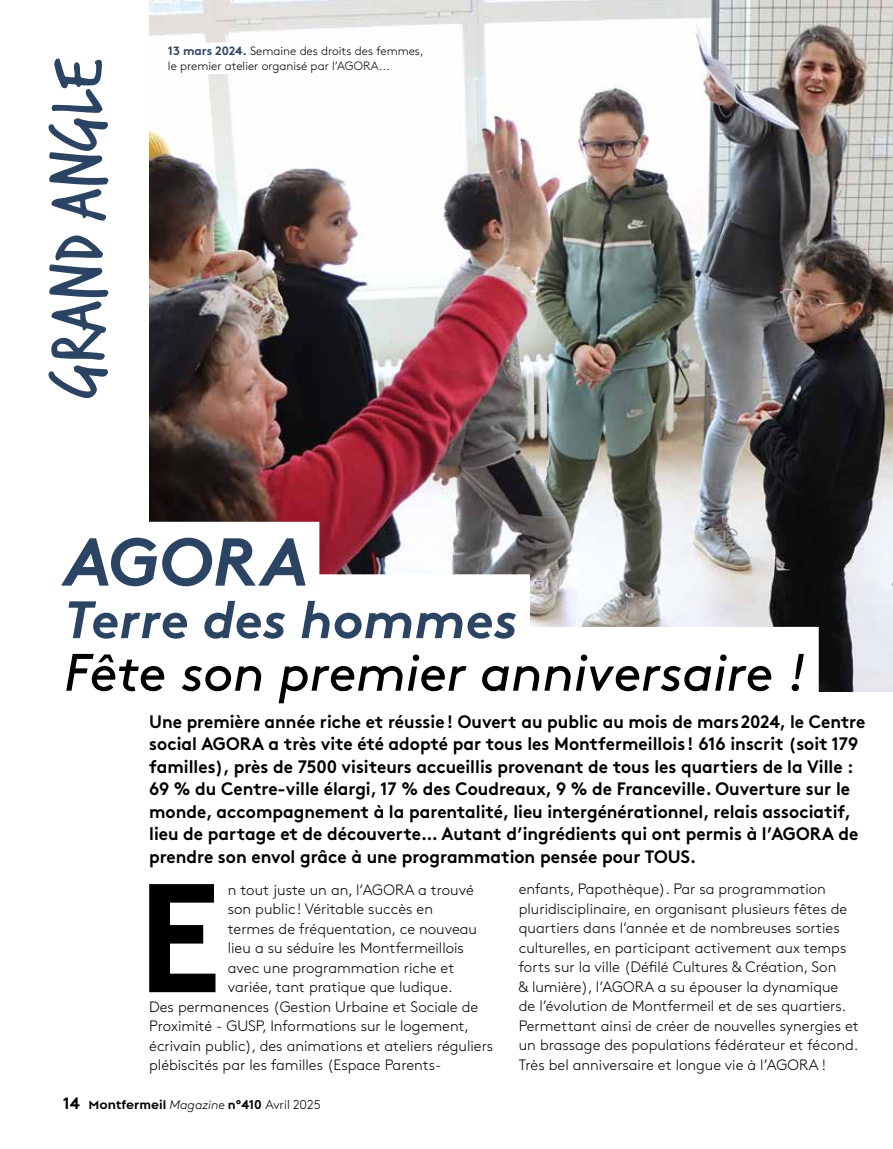
<style>
.page{position:relative;width:893px;height:1149px;background:#fff}
.page>*{position:absolute;margin:0;border:0;box-sizing:border-box;transform-origin:0 0}
.t1{font:700 154.2px "Brown";color:#000}
.t2{font:79.5px "Trash Hand";letter-spacing:.01em;color:#2c4463}
.t3{font:italic 700 67.5px "Brown";color:#2c4463}
.t4{font:italic 52.5px "Brown";letter-spacing:-.01em;color:#000}
.t5{font:italic 700 52.5px "Brown";color:#2c4463}
.t6{font:700 18px/22.5px "Brown";color:#000;scale:.96 1}
.t7{font:300 15px/19.5px "Brown";color:#000}
.t8{font:700 12.75px "Regulator Nova";color:#000}
.t9{font:300 12px/15px "Brown";color:#000}
.s1{font-weight:700;color:#2c4463}
.s2{font-family:"Brown";font-size:16.5px}
.s3{font-family:"Brown";font-weight:300;font-style:italic}
.s4{font-family:"Brown"}
.s5{font-family:"Brown";font-weight:300}
</style>
<div class="page">
<img style="left:149px;top:0;width:744px;height:691px">
<div style="left:54px;top:521px;width:265px;height:66px;background:#fff"></div>
<div style="left:54px;top:574px;width:476px;height:66px;background:#fff"></div>
<div style="left:54px;top:626px;width:765px;height:66px;background:#fff"></div>
<div style="left:164px;top:43px;width:263px;height:16px;background:#fff"></div>
<div style="left:164px;top:58px;width:229px;height:16px;background:#fff"></div>
<h2 class="t2" style="left:39px;top:396px;width:339px;rotate:-90deg">GRAND ANGLE</h2>
<p class="t9" style="left:168px;top:43px;width:257px"><span class="s1">13 mars 2024.</span> Semaine des droits des femmes, le premier atelier organisé par l’AGORA...</p>
<h3 class="t3" style="left:64px;top:508px;width:246px">AGORA</h3>
<h3 class="t5" style="left:64px;top:577px;width:455px">Terre des hommes</h3>
<h3 class="t4" style="left:64px;top:632px;width:744px">Fête son premier anniversaire !</h3>
<p class="t6" style="left:149px;top:708px;width:747px">Une première année riche et réussie! Ouvert au public au mois de mars2024, le Centre social AGORA a très vite été adopté par tous les Montfermeillois ! 616 inscrit (soit 179 familles), près de 7500 visiteurs accueillis provenant de tous les quartiers de la Ville :<br>69 % du Centre-ville élargi, 17 % des Coudreaux, 9 % de Franceville. Ouverture sur le monde, accompagnement à la parentalité, lieu intergénérationnel, relais associatif, lieu de partage et de découverte… Autant d’ingrédients qui ont permis à l’AGORA de prendre son envol grâce à une programmation pensée pour TOUS.</p>
<h1 class="t1" style="left:137px;top:812px;width:86px">E</h1>
<p class="t7" style="left:228px;top:878px;width:247px">n tout juste un an, l’AGORA a trouvé</p>
<p class="t7" style="left:228px;top:897px;width:207px">son public! Véritable succès en</p>
<p class="t7" style="left:228px;top:917px;width:251px">termes de fréquentation, ce nouveau</p>
<p class="t7" style="left:228px;top:936px;width:238px">lieu a su séduire les Montfermeillois</p>
<p class="t7" style="left:228px;top:956px;width:228px">avec une programmation riche et</p>
<p class="t7" style="left:228px;top:975px;width:226px">variée, tant pratique que ludique.</p>
<p class="t7" style="left:149px;top:995px;width:331px">Des permanences (Gestion Urbaine et Sociale de</p>
<p class="t7" style="left:149px;top:1014px;width:321px">Proximité - GUSP, Informations sur le logement,</p>
<p class="t7" style="left:149px;top:1034px;width:346px">écrivain public), des animations et ateliers réguliers</p>
<p class="t7" style="left:149px;top:1053px;width:294px">plébiscités par les familles (Espace Parents-</p>
<p class="t8" style="left:63px;top:1096px;width:259px"><span class="s2">14</span> Montfermeil <span class="s3">Magazine</span> <span class="s4">n°410</span> <span class="s5">Avril 2025</span></p>
<p class="t7" style="left:519px;top:877px;width:342px">enfants, Papothèque). Par sa programmation pluridisciplinaire, en organisant plusieurs fêtes de quartiers dans l’année et de nombreuses sorties culturelles, en participant activement aux temps forts sur la ville (Défilé Cultures &amp; Création, Son<br>&amp; lumière), l’AGORA a su épouser la dynamique<br>de l’évolution de Montfermeil et de ses quartiers.<br>Permettant ainsi de créer de nouvelles synergies et un brassage des populations fédérateur et fécond.<br>Très bel anniversaire et longue vie à l’AGORA !</p>
</div>
